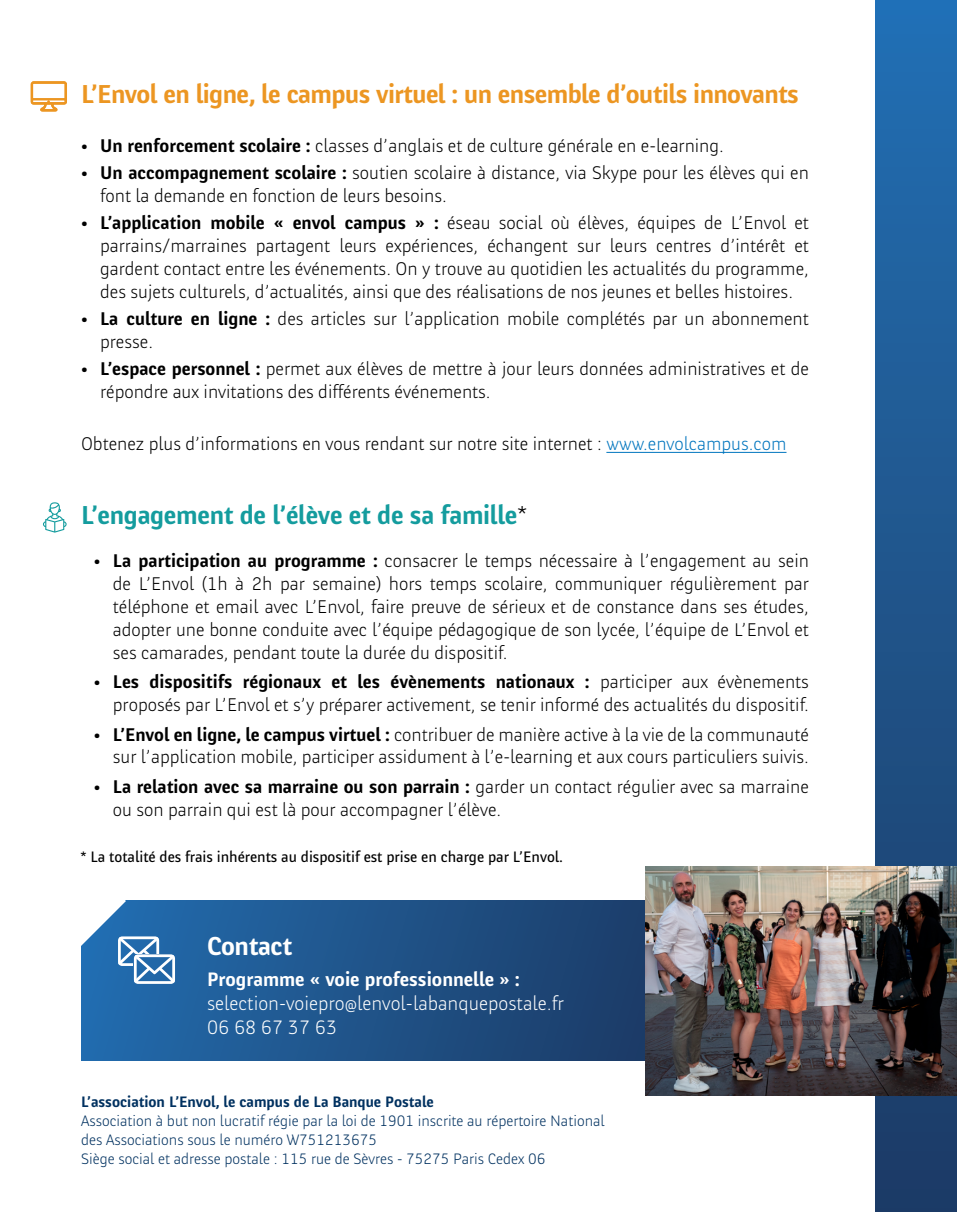
<style>
.page{position:relative;width:957px;height:1212px;background:#fff}
.page>*{position:absolute;margin:0;border:0;box-sizing:border-box;transform-origin:0 0}
.t1{font:700 27px "Banque Post";letter-spacing:-.02em;color:#ec9622}
.t2{font:700 27px "Banque Post";letter-spacing:-.01em;color:#149c9e}
.t3{font:700 27px "Banque Post";letter-spacing:-.01em;color:#fff}
.t4{font:300 20.25px/24.3px "Banque Post";color:#fff}
.t5{font:700 20.25px "Banque Post";color:#fff}
.t6{font:300 19.12px/22.9px "Banque Post";color:#000}
.t7{font:300 15.75px/18.9px "Banque Post";color:#003160}
.t8{font:15.75px "Banque Post";color:#000}
.t9{font:700 15.75px "Banque Post";color:#003160}
.s1{font-weight:700}
.s2{color:#0075be}
.s3{font-weight:300;color:#000}
</style>
<div class="page">
<svg style="left:876px;top:0;width:81px;height:1212px;background:#1f5890"></svg>
<svg style="left:81px;top:900px;width:564px;height:160px;background:#1f5288"></svg>
<hr style="left:606px;top:452px;width:180px;height:1px;background:#0075be">
<img style="left:645px;top:867px;width:312px;height:228px">
<svg style="left:31px;top:81px;width:36px;height:31px"></svg>
<svg style="left:43px;top:502px;width:24px;height:31px"></svg>
<svg style="left:81px;top:900px;width:94px;height:84px"></svg>
<h1 class="t1" style="left:81px;top:79px;width:719px">L’Envol en ligne, le campus virtuel : un ensemble d’outils innovants</h1>
<p class="t6" style="left:81px;top:135px;width:644px"><span class="s1">• Un renforcement scolaire :</span> classes d’anglais et de culture générale en e-learning.</p>
<p class="t6" style="left:100px;top:162px;width:710px;text-indent:-19px"><span class="s1">• Un accompagnement scolaire :</span> soutien scolaire à distance, via Skype pour les élèves qui en font la demande en fonction de leurs besoins.</p>
<p class="t6" style="left:100px;top:212px;width:710px;text-align:justify;text-indent:-19px"><span class="s1">• L’application mobile « envol campus » :</span> éseau social où élèves, équipes de L’Envol et parrains/marraines partagent leurs expériences, échangent sur leurs centres d’intérêt et gardent contact entre les événements. On y trouve au quotidien les actualités du programme, des sujets culturels, d’actualités, ainsi que des réalisations de nos jeunes et belles histoires.</p>
<p class="t6" style="left:100px;top:308px;width:710px;text-indent:-19px"><span class="s1">• La culture en ligne :</span> des articles sur l’application mobile complétés par un abonnement presse.</p>
<p class="t6" style="left:100px;top:358px;width:710px;text-indent:-19px"><span class="s1">• L’espace personnel :</span> permet aux élèves de mettre à jour leurs données administratives et de répondre aux invitations des différents événements.</p>
<p class="t6" style="left:81px;top:433px;width:707px">Obtenez plus d’informations en vous rendant sur notre site internet : <span class="s2">www.envolcampus.com</span></p>
<h1 class="t2" style="left:81px;top:500px;width:448px">L’engagement de l’élève et de sa famille<span class="s3">*</span></h1>
<p class="t6" style="left:113px;top:549px;width:697px;text-align:justify;text-indent:-19px"><span class="s1">• La participation au programme :</span> consacrer le temps nécessaire à l’engagement au sein de L’Envol (1h à 2h par semaine) hors temps scolaire, communiquer régulièrement par téléphone et email avec L’Envol, faire preuve de sérieux et de constance dans ses études, adopter une bonne conduite avec l’équipe pédagogique de son lycée, l’équipe de L’Envol et ses camarades, pendant toute la durée du dispositif.</p>
<p class="t6" style="left:94px;top:671px;width:717px;text-align:right"><span class="s1">• Les dispositifs régionaux et les évènements nationaux :</span> participer aux évènements proposés par L’Envol et s’y préparer activement, se tenir informé des actualités du dispositif.</p>
<p class="t6" style="left:94px;top:723px;width:716px;text-align:right"><span class="s1">• L’Envol en ligne, le campus virtuel :</span> contribuer de manière active à la vie de la communauté sur l’application mobile, participer assidument à l’e-learning et aux cours particuliers suivis.</p>
<p class="t6" style="left:113px;top:775px;width:697px;text-indent:-19px"><span class="s1">• La relation avec sa marraine ou son parrain :</span> garder un contact régulier avec sa marraine ou son parrain qui est là pour accompagner l’élève.</p>
<p class="t8" style="left:81px;top:848px;width:484px">* La totalité des frais inhérents au dispositif est prise en charge par L’Envol.</p>
<h1 class="t3" style="left:207px;top:931px;width:87px">Contact</h1>
<p class="t5" style="left:207px;top:968px;width:314px">Programme « voie professionnelle » :</p>
<p class="t4" style="left:207px;top:991px;width:358px">selection-voiepro@lenvol-labanquepostale.fr<br>06 68 67 37 63</p>
<p class="t9" style="left:81px;top:1094px;width:354px">L’association L’Envol, le campus de La Banque Postale</p>
<p class="t7" style="left:81px;top:1112px;width:525px">Association à but non lucratif régie par la loi de 1901 inscrite au répertoire National des Associations sous le numéro W751213675<br>Siège social et adresse postale : 115 rue de Sèvres - 75275 Paris Cedex 06</p>
</div>
